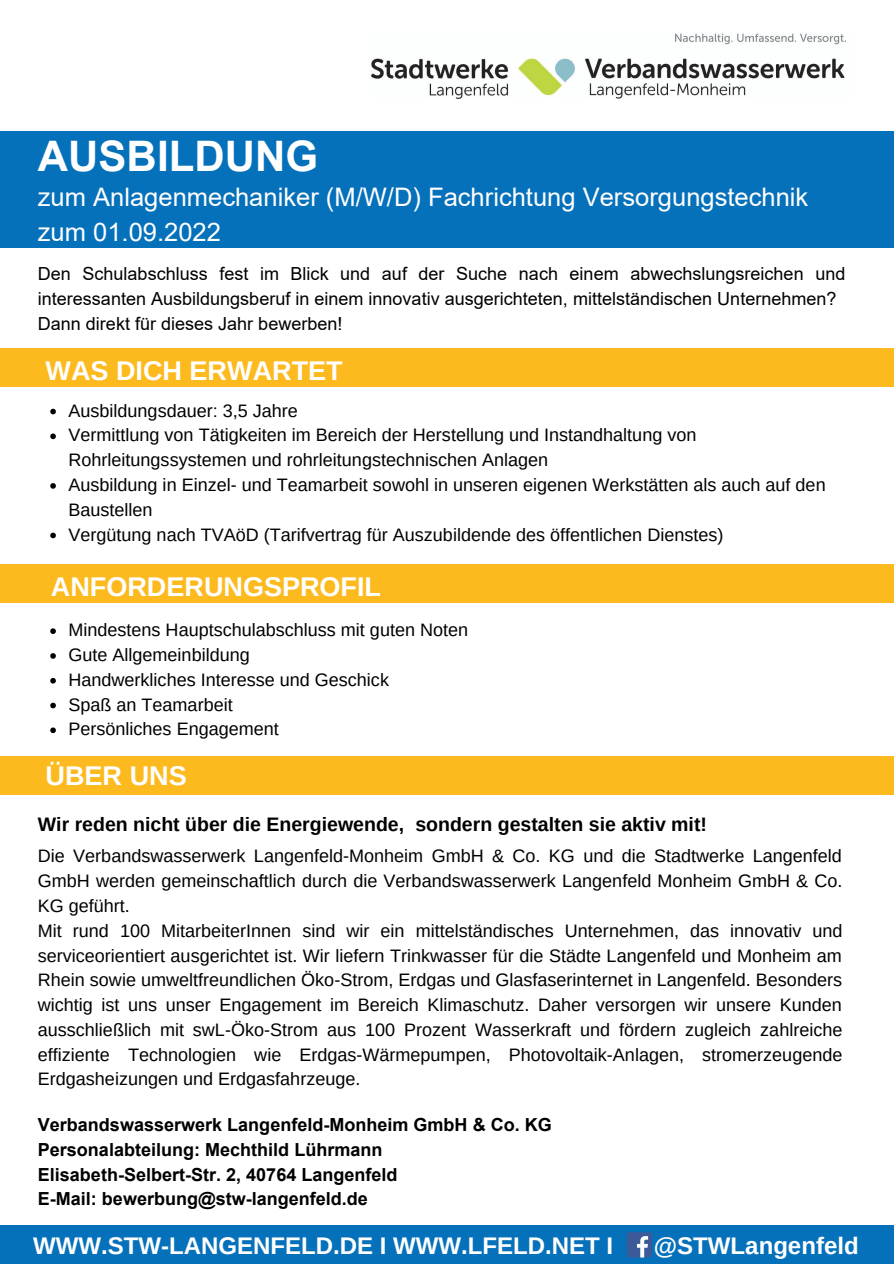
<style>
.page{position:relative;width:894px;height:1264px;background:#fff}
.page>*{position:absolute;margin:0;border:0;box-sizing:border-box;transform-origin:0 0}
.t1{font:700 42px "Arial";color:#fff}
.t2{font:700 27px "Arimo";color:#fff}
.t3{font:25.5px/35px "Arial";color:#fff}
.t4{font:700 24px "Arimo";color:#fff}
.t5{font:700 19.5px "Arimo";color:#000}
.t6{font:18px/24.8px "Arimo";color:#000;text-align:justify}
.t7{font:18px/24.8px "Arial";color:#000}
.t8{font:700 18px/24.8px "Arial";color:#000}
</style>
<div class="page">
<div style="left:0;top:1225px;width:893px;height:38px;background:#0671bb"></div>
<div style="left:626px;top:1232px;width:25px;height:24px;background:#3d5a98"></div>
<svg style="left:637px;top:1236px;width:11px;height:20px"></svg>
<div style="left:0;top:348px;width:893px;height:39px;background:#fdba1e"></div>
<div style="left:0;top:564px;width:893px;height:38px;background:#fdba1e"></div>
<div style="left:0;top:756px;width:893px;height:38px;background:#fdba1e"></div>
<div style="left:0;top:131px;width:893px;height:117px;background:#0671bb"></div>
<svg style="left:50px;top:409px;width:6px;height:5px"></svg>
<svg style="left:50px;top:433px;width:6px;height:6px"></svg>
<svg style="left:50px;top:483px;width:6px;height:5px"></svg>
<svg style="left:50px;top:532px;width:6px;height:6px"></svg>
<svg style="left:50px;top:628px;width:6px;height:6px"></svg>
<svg style="left:50px;top:653px;width:6px;height:5px"></svg>
<svg style="left:50px;top:678px;width:6px;height:5px"></svg>
<svg style="left:50px;top:702px;width:6px;height:6px"></svg>
<svg style="left:50px;top:727px;width:6px;height:6px"></svg>
<img style="left:371px;top:33px;width:475px;height:65px">
<p class="t1" style="left:38px;top:127px;width:282px">AUSBILDUNG</p>
<p class="t3" style="left:38px;top:179px;width:771px">zum Anlagenmechaniker (M/W/D) Fachrichtung Versorgungstechnik zum 01.09.2022</p>
<p class="t7" style="left:38px;top:262px;width:808px">Den Schulabschluss fest im Blick und auf der Suche nach einem abwechslungsreichen und interessanten Ausbildungsberuf in einem innovativ ausgerichteten, mittelständischen Unternehmen?<br>Dann direkt für dieses Jahr bewerben!</p>
<p class="t2" style="left:46px;top:356px;width:298px">WAS DICH ERWARTET</p>
<p class="t6" style="left:68px;top:398px;width:231px">Ausbildungsdauer: 3,5 Jahre</p>
<p class="t6" style="left:68px;top:423px;width:629px">Vermittlung von Tätigkeiten im Bereich der Herstellung und Instandhaltung von<br>Rohrleitungssystemen und rohrleitungstechnischen Anlagen</p>
<p class="t6" style="left:68px;top:472px;width:758px">Ausbildung in Einzel- und Teamarbeit sowohl in unseren eigenen Werkstätten als auch auf den<br>Baustellen</p>
<p class="t6" style="left:68px;top:522px;width:656px">Vergütung nach TVAöD (Tarifvertrag für Auszubildende des öffentlichen Dienstes)</p>
<p class="t2" style="left:51px;top:571px;width:331px">ANFORDERUNGSPROFIL</p>
<p class="t6" style="left:68px;top:617px;width:401px">Mindestens Hauptschulabschluss mit guten Noten</p>
<p class="t6" style="left:68px;top:642px;width:183px">Gute Allgemeinbildung</p>
<p class="t6" style="left:68px;top:667px;width:322px">Handwerkliches Interesse und Geschick</p>
<p class="t6" style="left:68px;top:692px;width:166px">Spaß an Teamarbeit</p>
<p class="t6" style="left:68px;top:716px;width:212px">Persönliches Engagement</p>
<p class="t2" style="left:46px;top:760px;width:143px">ÜBER UNS</p>
<p class="t5" style="left:38px;top:813px;width:670px">Wir reden nicht über die Energiewende, sondern gestalten sie aktiv mit!</p>
<p class="t6" style="left:38px;top:843px;width:806px">Die Verbandswasserwerk Langenfeld-Monheim GmbH &amp; Co. KG und die Stadtwerke Langenfeld GmbH werden gemeinschaftlich durch die Verbandswasserwerk Langenfeld Monheim GmbH &amp; Co.<br>KG geführt.</p>
<p class="t6" style="left:38px;top:918px;width:806px">Mit rund 100 MitarbeiterInnen sind wir ein mittelständisches Unternehmen, das innovativ und serviceorientiert ausgerichtet ist. Wir liefern Trinkwasser für die Städte Langenfeld und Monheim am Rhein sowie umweltfreundlichen Öko-Strom, Erdgas und Glasfaserinternet in Langenfeld. Besonders wichtig ist uns unser Engagement im Bereich Klimaschutz. Daher versorgen wir unsere Kunden ausschließlich mit swL-Öko-Strom aus 100 Prozent Wasserkraft und fördern zugleich zahlreiche effiziente Technologien wie Erdgas-Wärmepumpen, Photovoltaik-Anlagen, stromerzeugende Erdgasheizungen und Erdgasfahrzeuge.</p>
<p class="t8" style="left:38px;top:1112px;width:515px">Verbandswasserwerk Langenfeld-Monheim GmbH &amp; Co. KG Personalabteilung: Mechthild Lührmann Elisabeth-Selbert-Str. 2, 40764 Langenfeld<br>E-Mail: bewerbung@stw-langenfeld.de</p>
<p class="t4" style="left:33px;top:1231px;width:581px">WWW.STW-LANGENFELD.DE I WWW.LFELD.NET I</p>
<p class="t4" style="left:653px;top:1231px;width:206px">@STWLangenfeld</p>
</div>
